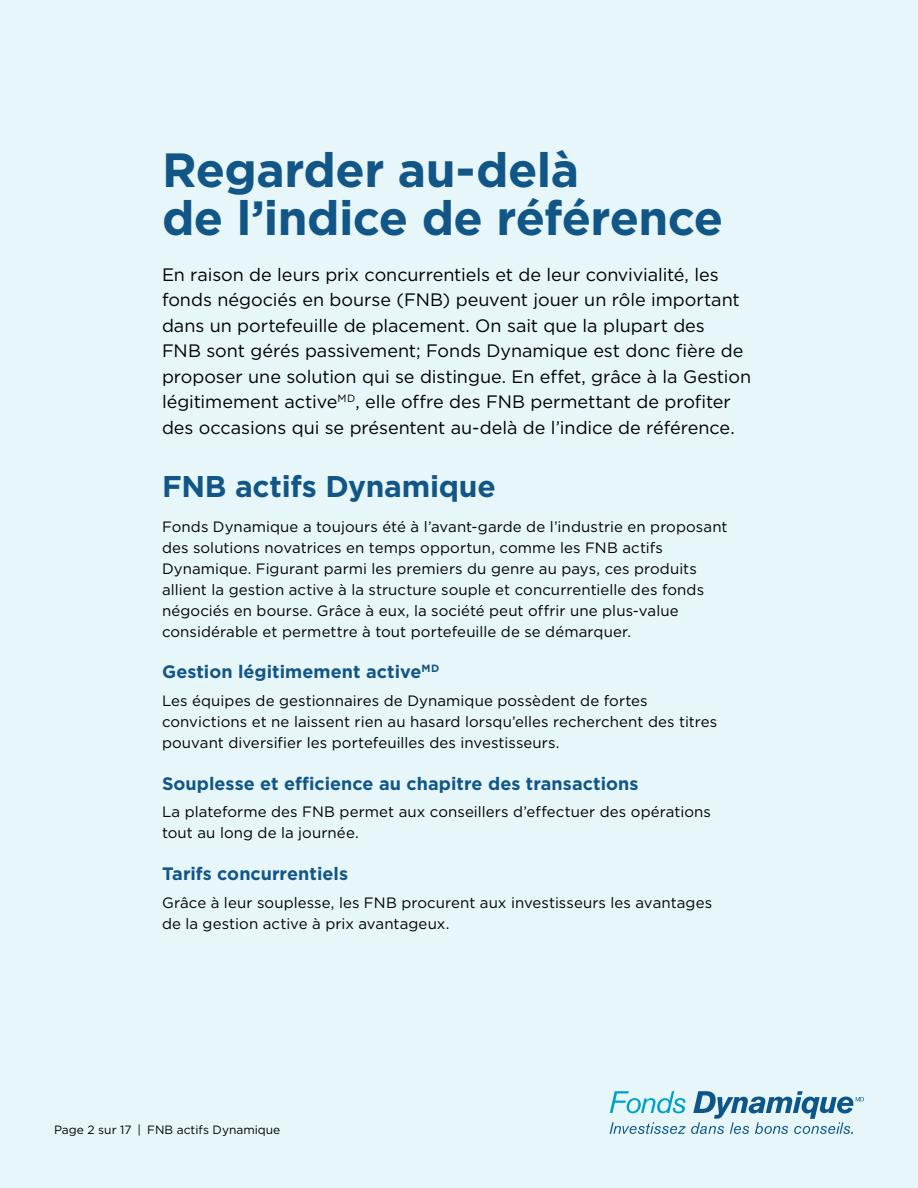
<style>
.page{position:relative;width:918px;height:1188px;background:#e6f6f9}
.page>*{position:absolute;margin:0;border:0;box-sizing:border-box;transform-origin:0 0}
.t1{font:700 48px/48px "Gotham";letter-spacing:-.015em;color:#125687}
.t2{font:700 30px "Gotham";letter-spacing:-.005em;color:#125687}
.t3{font:18px/25.5px "Gotham";letter-spacing:-.005em;color:#000}
.t4{font:700 18px "Gotham";letter-spacing:.005em;color:#125687}
.t5{font:15px/21px "Gotham";letter-spacing:.005em;color:#000}
.t6{font:12px "Gotham";color:#000}
</style>
<div class="page">
<svg style="left:610px;top:1091px;width:254px;height:43px"></svg>
<h1 class="t1" style="left:162px;top:146px;width:563px">Regarder au-delà<br>de l’indice de référence</h1>
<p class="t3" style="left:162px;top:261px;width:591px">En raison de leurs prix concurrentiels et de leur convivialité, les fonds négociés en bourse (FNB) peuvent jouer un rôle important dans un portefeuille de placement. On sait que la plupart des<br>FNB sont gérés passivement; Fonds Dynamique est donc fière de proposer une solution qui se distingue. En effet, grâce à la Gestion légitimement active<sup>MD</sup>, elle offre des FNB permettant de profiter des occasions qui se présentent au-delà de l’indice de référence.</p>
<h2 class="t2" style="left:162px;top:467px;width:335px">FNB actifs Dynamique</h2>
<p class="t5" style="left:162px;top:515px;width:567px">Fonds Dynamique a toujours été à l’avant-garde de l’industrie en proposant des solutions novatrices en temps opportun, comme les FNB actifs Dynamique. Figurant parmi les premiers du genre au pays, ces produits allient la gestion active à la structure souple et concurrentielle des fonds négociés en bourse. Grâce à eux, la société peut offrir une plus-value considérable et permettre à tout portefeuille de se démarquer.</p>
<p class="t4" style="left:162px;top:660px;width:279px">Gestion légitimement active<sup>MD</sup></p>
<p class="t5" style="left:162px;top:690px;width:557px">Les équipes de gestionnaires de Dynamique possèdent de fortes convictions et ne laissent rien au hasard lorsqu’elles recherchent des titres pouvant diversifier les portefeuilles des investisseurs.</p>
<p class="t4" style="left:162px;top:771px;width:478px">Souplesse et efficience au chapitre des transactions</p>
<p class="t5" style="left:162px;top:801px;width:551px">La plateforme des FNB permet aux conseillers d’effectuer des opérations tout au long de la journée.</p>
<p class="t4" style="left:162px;top:862px;width:188px">Tarifs concurrentiels</p>
<p class="t5" style="left:162px;top:892px;width:552px">Grâce à leur souplesse, les FNB procurent aux investisseurs les avantages de la gestion active à prix avantageux.</p>
<p class="t6" style="left:54px;top:1122px;width:228px">Page 2 sur 17 | FNB actifs Dynamique</p>
</div>
